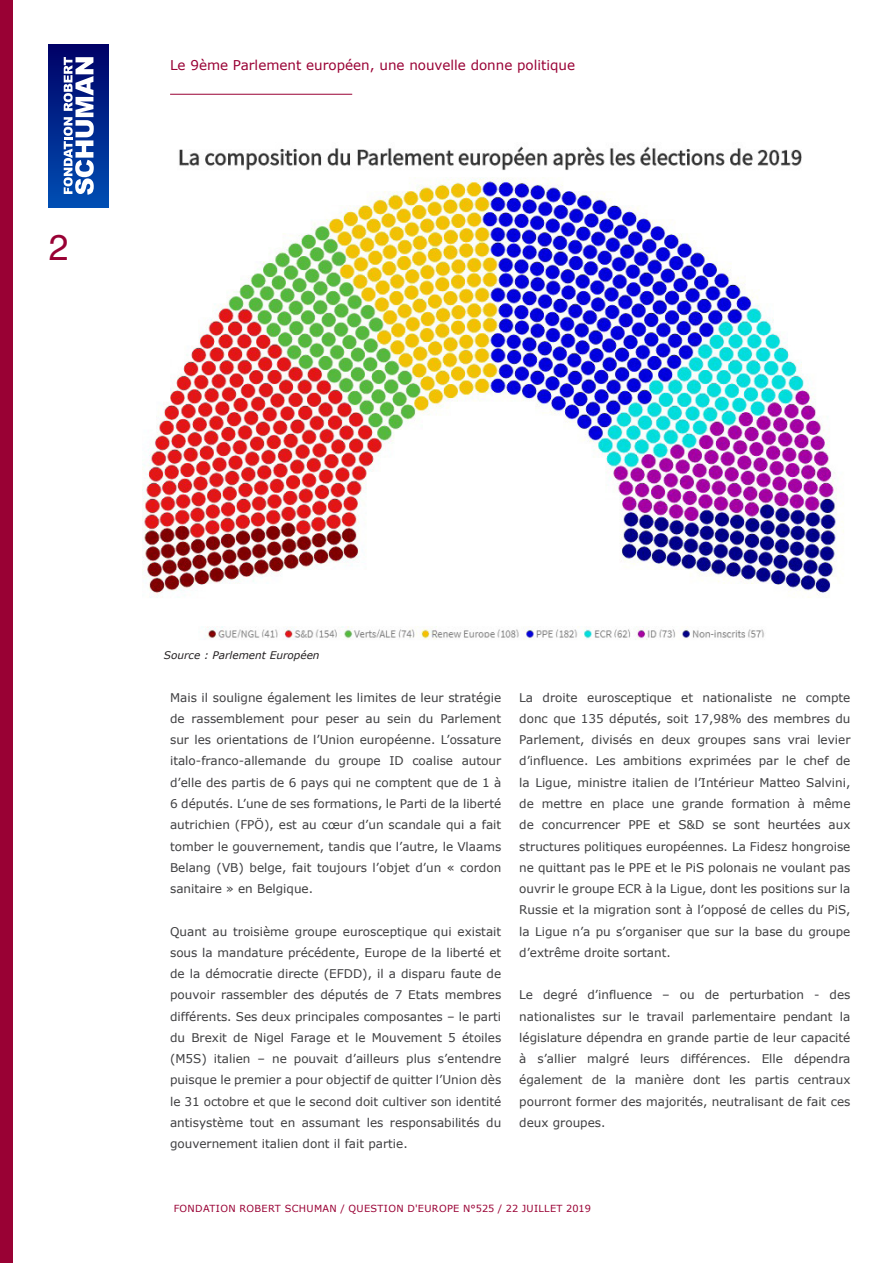
<style>
.page{position:relative;width:893px;height:1263px;background:#fff}
.page>*{position:absolute;margin:0;border:0;box-sizing:border-box;transform-origin:0 0}
.t1{font:36px "Helvetica LT Std";color:#990134}
.t2{font:13.5px "Verdana";color:#990134}
.Texte_courant{font:12px/21.3px "Verdana";color:#3e3e40;text-align:justify}
.Titre_3eme_niveau_de{font:italic 10.5px "Verdana";color:#231f20}
.t3{font:9.75px "Verdana";letter-spacing:.035em;color:#990134}
</style>
<div class="page">
<div style="left:0;top:0;width:13px;height:1263px;background:#990134"></div>
<svg style="left:49px;top:44px;width:59px;height:163px;background:#01278c"></svg>
<svg style="left:64px;top:57px;width:30px;height:138px"></svg>
<hr style="left:170px;top:94px;width:182px;height:1px;background:#990134">
<img style="left:142px;top:146px;width:702px;height:494px">
<h1 class="t1" style="left:49px;top:227px;width:21px">2</h1>
<p class="t2" style="left:170px;top:55px;width:407px">Le 9ème Parlement européen, une nouvelle donne politique</p>
<p class="Titre_3eme_niveau_de" style="left:164px;top:648px;width:157px">Source : Parlement Européen</p>
<p class="Texte_courant" style="left:170px;top:686px;width:333px">Mais il souligne également les limites de leur stratégie de rassemblement pour peser au sein du Parlement sur les orientations de l’Union européenne. L’ossature italo-franco-allemande du groupe ID coalise autour d’elle des partis de 6 pays qui ne comptent que de 1 à 6 députés. L’une de ses formations, le Parti de la liberté autrichien (FPÖ), est au cœur d’un scandale qui a fait tomber le gouvernement, tandis que l’autre, le Vlaams Belang (VB) belge, fait toujours l’objet d’un « cordon sanitaire » en Belgique.</p>
<p class="Texte_courant" style="left:170px;top:920px;width:333px">Quant au troisième groupe eurosceptique qui existait sous la mandature précédente, Europe de la liberté et de la démocratie directe (EFDD), il a disparu faute de pouvoir rassembler des députés de 7 Etats membres différents. Ses deux principales composantes – le parti du Brexit de Nigel Farage et le Mouvement 5 étoiles (M5S) italien – ne pouvait d’ailleurs plus s’entendre puisque le premier a pour objectif de quitter l’Union dès le 31 octobre et que le second doit cultiver son identité antisystème tout en assumant les responsabilités du gouvernement italien dont il fait partie.</p>
<p class="Texte_courant" style="left:519px;top:686px;width:333px">La droite eurosceptique et nationaliste ne compte donc que 135 députés, soit 17,98% des membres du Parlement, divisés en deux groupes sans vrai levier d’influence. Les ambitions exprimées par le chef de la Ligue, ministre italien de l’Intérieur Matteo Salvini, de mettre en place une grande formation à même de concurrencer PPE et S&amp;D se sont heurtées aux structures politiques européennes. La Fidesz hongroise ne quittant pas le PPE et le PiS polonais ne voulant pas ouvrir le groupe ECR à la Ligue, dont les positions sur la Russie et la migration sont à l’opposé de celles du PiS, la Ligue n’a pu s’organiser que sur la base du groupe d’extrême droite sortant.</p>
<p class="Texte_courant" style="left:519px;top:984px;width:333px">Le degré d’influence – ou de perturbation - des nationalistes sur le travail parlementaire pendant la législature dépendra en grande partie de leur capacité à s’allier malgré leurs différences. Elle dépendra également de la manière dont les partis centraux pourront former des majorités, neutralisant de fait ces deux groupes.</p>
<p class="t3" style="left:174px;top:1202px;width:419px">FONDATION ROBERT SCHUMAN / QUESTION D'EUROPE N°525 / 22 JUILLET 2019</p>
</div>
